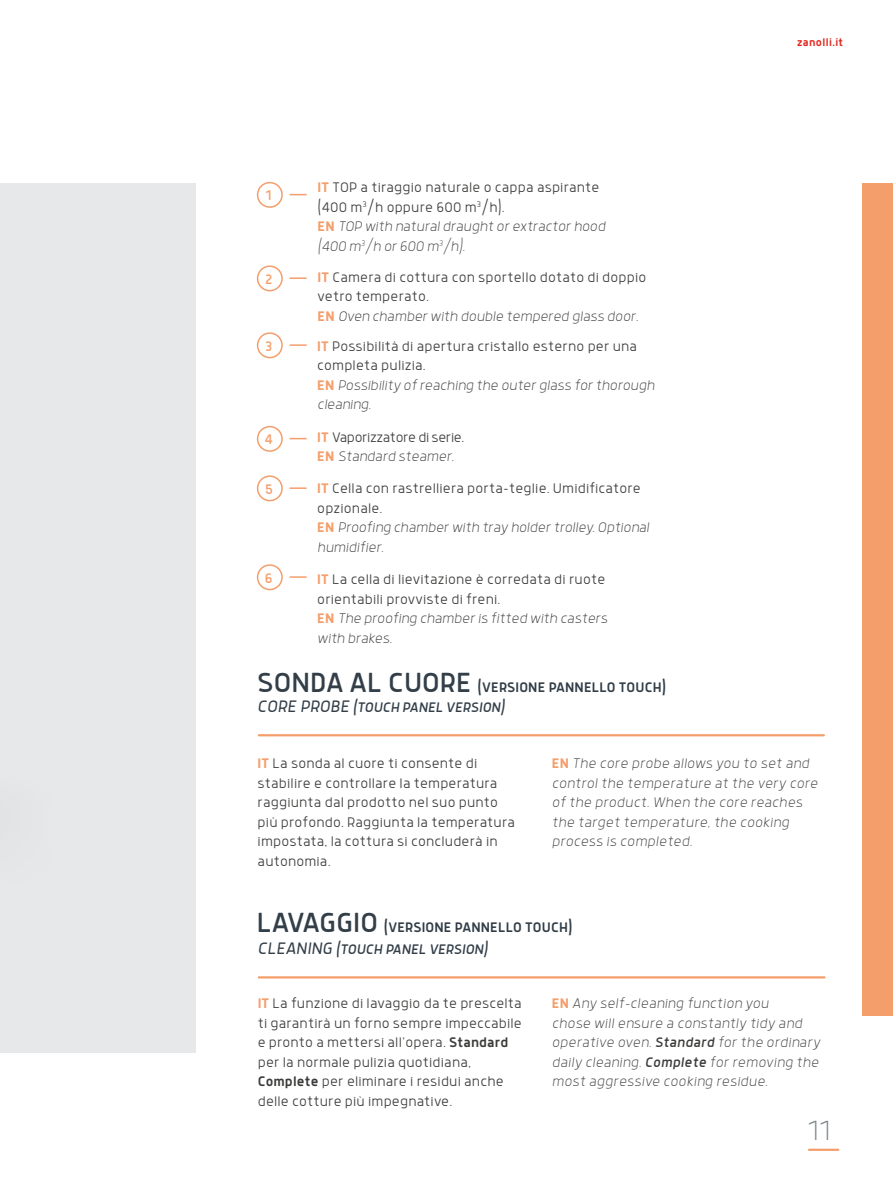
<style>
.page{position:relative;width:893px;height:1191px;background:#fff}
.page>*{position:absolute;margin:0;border:0;box-sizing:border-box;transform-origin:0 0}
.t1{font:200 30px "Anteb";color:#7d868c}
.t2{font:300 15px/19.5px "Anteb Alt";letter-spacing:.01em;color:#3c3c3b}
.t3{font:italic 200 15px/19.5px "Anteb Alt";letter-spacing:.01em;color:#3c3c3b}
.t4{font:500 15px/22.4px "Anteb Alt";letter-spacing:.01em;color:#323e48}
.t5{font:300 15px/19.5px "Anteb Alt";letter-spacing:-.025em;color:#3c3c3b}
.t6{font:italic 15px "Anteb Alt";color:#323e48}
.t7{font:15px "Anteb";color:#f49e6b}
.t8{font:500 12px "Anteb";letter-spacing:.03em;color:#e2241c}
.s1{font-weight:700;color:#f49e6b}
.s2{font-weight:200;font-style:italic}
.s3{font-family:"Anteb";font-weight:400;font-size:30px}
.s4{font-family:"Anteb";font-weight:300;font-size:18px}
.s5{font-weight:700;font-style:normal;color:#f49e6b}
.s6{font-family:"Anteb";font-weight:300;font-style:italic;font-size:18px}
.s7{font-weight:400;font-style:italic}
.s8{font-weight:500}
.s9{font-weight:400}
</style>
<div class="page">
<div style="left:0;top:183px;width:196px;height:869px;background:#e6e8ea"></div>
<hr style="left:809px;top:1148px;width:29px;height:2px;background:#f49e6b">
<div style="left:862px;top:183px;width:31px;height:832px;background:#f49e6b"></div>
<div style="left:257px;top:182px;width:26px;height:26px;border:2px solid #f49e6b;border-radius:50%"></div>
<svg style="left:290px;top:194px;width:17px;height:1px"></svg>
<div style="left:257px;top:265px;width:26px;height:26px;border:2px solid #f49e6b;border-radius:50%"></div>
<svg style="left:290px;top:277px;width:17px;height:2px"></svg>
<div style="left:257px;top:332px;width:26px;height:26px;border:2px solid #f49e6b;border-radius:50%"></div>
<svg style="left:290px;top:344px;width:17px;height:2px"></svg>
<div style="left:257px;top:426px;width:26px;height:26px;border:2px solid #f49e6b;border-radius:50%"></div>
<svg style="left:290px;top:438px;width:17px;height:1px"></svg>
<div style="left:257px;top:475px;width:26px;height:26px;border:2px solid #f49e6b;border-radius:50%"></div>
<svg style="left:290px;top:487px;width:17px;height:2px"></svg>
<div style="left:257px;top:564px;width:26px;height:26px;border:2px solid #f49e6b;border-radius:50%"></div>
<svg style="left:290px;top:576px;width:17px;height:2px"></svg>
<hr style="left:259px;top:976px;width:565px;height:2px;background:#f49e6b">
<hr style="left:259px;top:734px;width:565px;height:2px;background:#f49e6b">
<p class="t7" style="left:266px;top:187px;width:7px">1</p>
<p class="t7" style="left:265px;top:270px;width:9px">2</p>
<p class="t2" style="left:318px;top:177px;width:289px"><span class="s1">IT</span> TOP a tiraggio naturale o cappa aspirante (400 m<sup>3</sup>/h oppure 600 m<sup>3</sup>/h).<br><span class="s1">EN</span> <span class="s2">TOP with natural draught or extractor hood (400 m</span><sup>3</sup><span class="s2">/h or 600 m</span><sup>3</sup><span class="s2">/h).</span></p>
<p class="t2" style="left:318px;top:267px;width:330px"><span class="s1">IT</span> Camera di cottura con sportello dotato di doppio vetro temperato.<br><span class="s1">EN</span> <span class="s2">Oven chamber with double tempered glass door.</span></p>
<p class="t7" style="left:265px;top:337px;width:9px">3</p>
<p class="t2" style="left:317px;top:336px;width:339px"><span class="s1">IT</span> Possibilità di apertura cristallo esterno per una completa pulizia.<br><span class="s1">EN</span> <span class="s2">Possibility of reaching the outer glass for thorough cleaning.</span></p>
<p class="t7" style="left:265px;top:431px;width:10px">4</p>
<p class="t5" style="left:317px;top:427px;width:149px"><span class="s1">IT</span> Vaporizzatore di serie.<br><span class="s1">EN</span> <span class="s2">Standard steamer.</span></p>
<p class="t7" style="left:265px;top:480px;width:9px">5</p>
<p class="t2" style="left:317px;top:478px;width:333px"><span class="s1">IT</span> Cella con rastrelliera porta-teglie. Umidificatore opzionale.<br><span class="s1">EN</span> <span class="s2">Proofing chamber with tray holder trolley. Optional humidifier.</span></p>
<p class="t7" style="left:265px;top:569px;width:9px">6</p>
<p class="t2" style="left:317px;top:569px;width:292px"><span class="s1">IT</span> La cella di lievitazione è corredata di ruote orientabili provviste di freni.<br><span class="s1">EN</span> <span class="s2">The proofing chamber is fitted with casters with brakes.</span></p>
<p class="t4" style="left:257px;top:676px;width:410px"><span class="s3">SONDA AL CUORE</span> (VERSIONE PANNELLO TOUCH)</p>
<p class="t6" style="left:257px;top:698px;width:249px"><span class="s4">CORE PROBE</span> (TOUCH PANEL VERSION)</p>
<p class="t8" style="left:797px;top:35px;width:48px">zanolli.it</p>
<p class="t2" style="left:258px;top:753px;width:259px"><span class="s1">IT</span> La sonda al cuore ti consente di stabilire e controllare la temperatura raggiunta dal prodotto nel suo punto più profondo. Raggiunta la temperatura impostata, la cottura si concluderà in autonomia.</p>
<p class="t3" style="left:552px;top:753px;width:268px"><span class="s5">EN</span> The core probe allows you to set and control the temperature at the very core of the product. When the core reaches the target temperature, the cooking process is completed.</p>
<p class="t4" style="left:257px;top:915px;width:317px"><span class="s3">LAVAGGIO</span> (VERSIONE PANNELLO TOUCH)<br><span class="s6">CLEANING</span> <span class="s7">(TOUCH PANEL VERSION)</span></p>
<p class="t2" style="left:258px;top:993px;width:266px"><span class="s1">IT</span> La funzione di lavaggio da te prescelta ti garantirà un forno sempre impeccabile e pronto a mettersi all'opera. <span class="s8">Standard </span>per la normale pulizia quotidiana, <span class="s8">Complete</span> per eliminare i residui anche delle cotture più impegnative.</p>
<p class="t3" style="left:552px;top:993px;width:270px"><span class="s5">EN</span> Any self-cleaning function you<br>chose will ensure a constantly tidy and operative oven. <span class="s9">Standard</span> for the ordinary daily cleaning. <span class="s9">Complete</span> for removing the most aggressive cooking residue.</p>
<h1 class="t1" style="left:808px;top:1113px;width:24px">11</h1>
</div>
